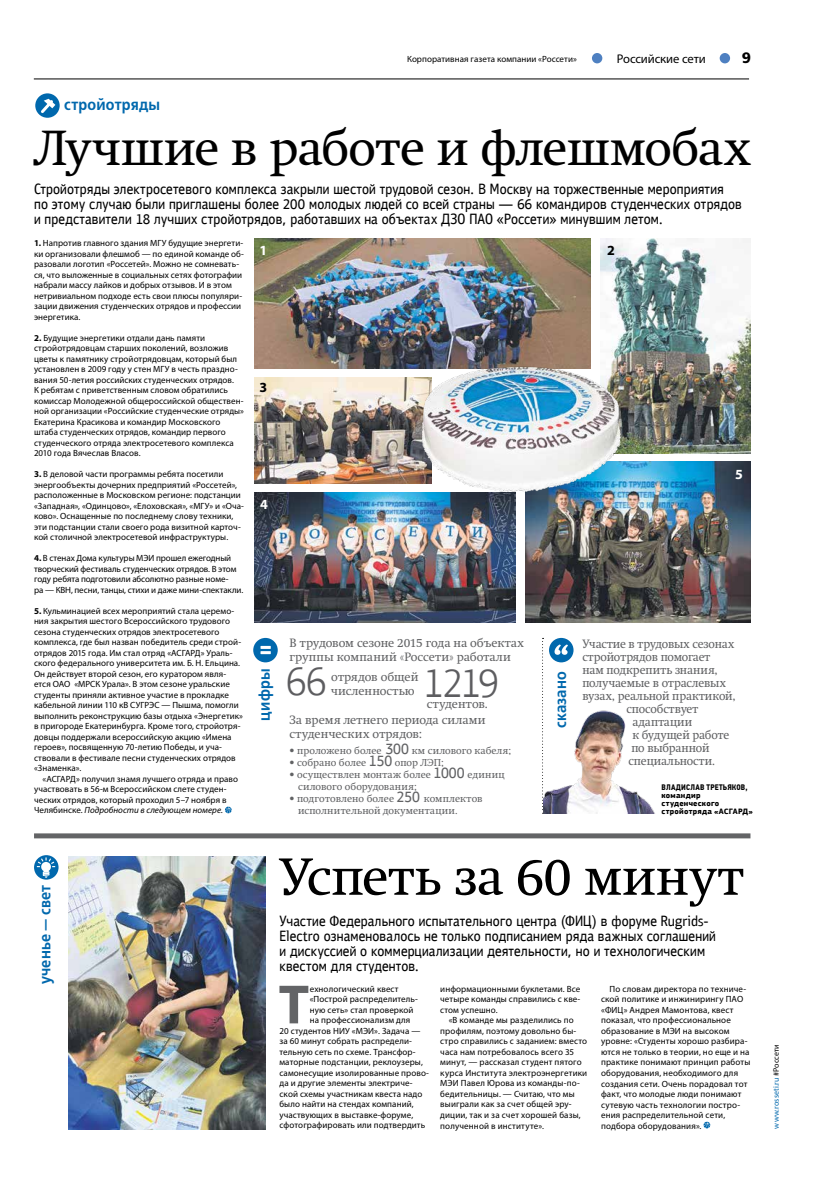
<style>
.page{position:relative;width:820px;height:1191px;background:#fff}
.page>*{position:absolute;margin:0;border:0;box-sizing:border-box;transform-origin:0 0}
.t1{font:700 55.7px "Myriad Pro";color:#636466}
.t2{font:51.8px "Swift C";color:#000}
.t3{font:49px "Swift C";letter-spacing:-.01em;color:#000}
.t4{font:16px "Free Set Demi C";letter-spacing:.015em;color:#0068ad;scale:.9 1}
.t5{font:15px "PF Bulletin Sans Pro";color:#000}
.t6{font:15px "Free Set Bold C";color:#000}
.t7{font:700 14px "Myriad Pro";color:#fff}
.t8{font:700 14px "Myriad Pro";color:#000}
.t9{font:12.6px "Myriad Pro";letter-spacing:-.01em;color:#000}
.t10{font:12px/14px "Swift C";color:#616264}
.t11{font:12px "Swift C";color:#616264;scale:.96 1}
.t12{font:12px "Swift C";letter-spacing:-.02em;color:#616264;scale:.96 1}
.t13{font:12px "Swift C";letter-spacing:-.025em;color:#616264;scale:.96 1}
.t14{font:10px/12px "Swift C";letter-spacing:.015em;color:#616264}
.t15{font:9px/10.5px "Myriad Pro";letter-spacing:.01em;color:#000}
.t16{font:9px/10.5px "Myriad Pro";letter-spacing:-.01em;color:#000}
.t17{font:700 8.1px/8.1px "PF Square Sans Pro";letter-spacing:.03em;color:#000}
.t18{font:700 8.1px "PF Din Text Cond Pro";letter-spacing:.025em;color:#000}
.t19{font:8px "Myriad Pro";letter-spacing:.01em;color:#0068ad}
.s1{font-weight:700}
.s2{font-style:italic}
.s3{color:#000}
</style>
<div class="page">
<hr style="left:34px;top:79px;width:714px;height:1px;background:#000">
<div style="left:719px;top:53px;width:10px;height:10px;background:#4e80c1;border-radius:50%"></div>
<div style="left:591px;top:53px;width:11px;height:10px;background:#4e80c1;border-radius:50%"></div>
<div style="left:34px;top:833px;width:716px;height:5px;background:#636466"></div>
<svg style="left:35px;top:93px;width:25px;height:25px"></svg>
<svg style="left:225px;top:806px;width:6px;height:7px"></svg>
<svg style="left:542px;top:638px;width:1px;height:175px"></svg>
<img style="left:254px;top:239px;width:336px;height:130px">
<img style="left:600px;top:239px;width:150px;height:214px">
<img style="left:254px;top:377px;width:119px;height:106px">
<img style="left:254px;top:492px;width:261px;height:130px">
<img style="left:525px;top:462px;width:225px;height:160px">
<img style="left:373px;top:332px;width:297px;height:199px">
<svg style="left:38px;top:97px;width:18px;height:19px"></svg>
<img style="left:543px;top:710px;width:112px;height:103px">
<div style="left:549px;top:638px;width:24px;height:24px;background:#0068ad;border-radius:50%"></div>
<svg style="left:554px;top:644px;width:14px;height:11px"></svg>
<div style="left:253px;top:638px;width:24px;height:24px;background:#0068ad;border-radius:50%"></div>
<svg style="left:260px;top:646px;width:11px;height:8px"></svg>
<img style="left:68px;top:856px;width:197px;height:273px">
<svg style="left:703px;top:1121px;width:7px;height:7px"></svg>
<svg style="left:34px;top:855px;width:25px;height:24px"></svg>
<svg style="left:37px;top:857px;width:18px;height:20px"></svg>
<h3 class="t4" style="left:64px;top:96px;width:108px">cтройотряды</h3>
<p class="t15" style="left:407px;top:54px;width:171px">Корпоративная газета компании «Россети»</p>
<h3 class="t9" style="left:616px;top:51px;width:90px">Российские сети</h3>
<h3 class="t6" style="left:741px;top:50px;width:11px">9</h3>
<h3 class="t3" style="left:34px;top:120px;width:717px">Лучшие в работе и флешмобах</h3>
<p class="t15" style="left:34px;top:238px;width:211px"><span class="s1">1.</span> Напротив главного здания МГУ будущие энергети&shy;ки организовали флешмоб — по единой команде об&shy;разовали логотип «Россетей». Можно не сомневать&shy;ся, что выложенные в социальных сетях фотографии набрали массу лайков и добрых отзывов. И в этом нетривиальном подходе есть свои плюсы популяри&shy;зации движения студенческих отрядов и профессии энергетика.</p>
<p class="t15" style="left:34px;top:332px;width:211px"><span class="s1">2.</span> Будущие энергетики отдали дань памяти стройотрядовцам старших поколений, возложив цветы к памятнику стройотрядовцам, который был установлен в 2009 году у стен МГУ в честь праздно&shy;вания 50-летия российских студенческих отрядов.<br>К ребятам с приветственным словом обратились комиссар Молодежной общероссийской обществен&shy;ной организации «Российские студенческие отряды» Екатерина Красикова и командир Московского штаба студенческих отрядов, командир первого студенческого отряда электросетевого комплекса 2010 года Вячеслав Власов.</p>
<p class="t15" style="left:34px;top:469px;width:211px"><span class="s1">3.</span> В деловой части программы ребята посетили энергообъекты дочерних предприятий «Россетей», расположенные в Московском регионе: подстанции «Западная», «Одинцово», «Елоховская», «МГУ» и «Оча&shy;ково». Оснащенные по последнему слову техники, эти подстанции стали своего рода визитной карточ&shy;кой столичной электросетевой инфраструктуры.</p>
<p class="t16" style="left:34px;top:553px;width:211px"><span class="s1">4.</span> В стенах Дома культуры МЭИ прошел ежегодный творческий фестиваль студенческих отрядов. В этом году ребята подготовили абсолютно разные номе-<br>ра — КВН, песни, танцы, стихи и даже мини-спектакли.</p>
<p class="t15" style="left:34px;top:605px;width:210px"><span class="s1">5.</span> Кульминацией всех мероприятий стала церемо&shy;ния закрытия шестого Всероссийского трудового сезона студенческих отрядов электросетевого комплекса, где был назван победитель среди строй&shy;отрядов 2015 года. Им стал отряд «АСГАРД» Ураль&shy;ского федерального университета им. Б. Н. Ельцина.<br>Он действует второй сезон, его куратором явля&shy;ется ОАО «МРСК Урала». В этом сезоне уральские студенты приняли активное участие в прокладке кабельной линии 110 кВ СУГРЭС — Пышма, помогли выполнить реконструкцию базы отдыха «Энергетик» в пригороде Екатеринбурга. Кроме того, стройотря&shy;довцы поддержали всероссийскую акцию «Имена героев», посвященную 70-летию Победы, и уча&shy;ствовали в фестивале песни студенческих отрядов «Знаменка».</p>
<p class="t15" style="left:34px;top:773px;width:205px;text-indent:9px">«АСГАРД» получил знамя лучшего отряда и право участвовать в 56-м Всероссийском слете студен&shy;ческих отрядов, который проходил 5–7 ноября в Челябинске. <span class="s2">Подробности в следующем номере.</span></p>
<p class="t18" style="left:661px;top:782px;width:87px">Владислав Третьяков,</p>
<h3 class="t7" style="left:259px;top:241px;width:9px">1</h3>
<h3 class="t8" style="left:607px;top:241px;width:9px">2</h3>
<h3 class="t8" style="left:259px;top:378px;width:9px">3</h3>
<h3 class="t7" style="left:734px;top:465px;width:9px">5</h3>
<h3 class="t7" style="left:260px;top:495px;width:9px">4</h3>
<h3 class="t10" style="left:289px;top:636px;width:236px">В трудовом сезоне 2015 года на объектах группы компаний «Россети» работали</h3>
<h3 class="t10" style="left:289px;top:696px;width:200px;line-height:15.5px;text-align:right">студентов.<br>За время летнего периода силами</h3>
<h3 class="t10" style="left:289px;top:727px;width:134px">студенческих отрядов:</h3>
<h3 class="t11" style="left:582px;top:636px;width:159px">Участие в трудовых сезонах</h3>
<h3 class="t12" style="left:582px;top:649px;width:135px">стройотрядов помогает</h3>
<h3 class="t11" style="left:582px;top:662px;width:142px">нам подкрепить знания,</h3>
<h3 class="t11" style="left:582px;top:675px;width:151px">получаемые в отраслевых</h3>
<h3 class="t11" style="left:582px;top:688px;width:161px">вузах, реальной практикой,</h3>
<h3 class="t11" style="left:626px;top:701px;width:76px">способствует</h3>
<h3 class="t11" style="left:632px;top:714px;width:64px">адаптации</h3>
<h3 class="t11" style="left:632px;top:727px;width:103px">к будущей работе</h3>
<h3 class="t13" style="left:631px;top:740px;width:83px">по выбранной</h3>
<h3 class="t11" style="left:628px;top:753px;width:92px">специальности.</h3>
<h3 class="t4" style="left:255px;top:720px;width:59px;rotate:-90deg">цифры</h3>
<h3 class="t10" style="left:331px;top:669px;width:89px">отрядов общей численностью</h3>
<h3 class="t4" style="left:551px;top:728px;width:65px;rotate:-90deg">сказано</h3>
<p class="t14" style="left:289px;top:745px;width:105px">• проложено более ✓</p>
<p class="t14" style="left:411px;top:745px;width:101px">км силового кабеля;</p>
<p class="t14" style="left:289px;top:757px;width:78px">• собрано более</p>
<p class="t14" style="left:394px;top:757px;width:51px">опор ЛЭП;</p>
<p class="t14" style="left:289px;top:769px;width:143px">• осуществлен монтаж более</p>
<p class="t14" style="left:467px;top:769px;width:39px">единиц</p>
<p class="t14" style="left:298px;top:781px;width:120px">силового оборудования;</p>
<p class="t14" style="left:289px;top:793px;width:106px">• подготовлено более</p>
<p class="t17" style="left:661px;top:791px;width:93px">командир студенческого стройотряда «АСГАРД»</p>
<p class="t14" style="left:298px;top:793px;width:186px;text-indent:126px">комплектов исполнительной документации.</p>
<h3 class="t4" style="left:36px;top:984px;width:111px;rotate:-90deg">ученье — свет</h3>
<h2 class="t2" style="left:279px;top:846px;width:465px">Успеть за 60 минут</h2>
<h3 class="t5" style="left:286px;top:927px;width:35px">● ▼□</h3>
<h1 class="t1" style="left:278px;top:968px;width:30px">Т</h1>
<p class="t15" style="left:309px;top:983px;width:90px">ехнологический квест</p>
<p class="t15" style="left:309px;top:994px;width:110px">«Построй распределитель-</p>
<p class="t15" style="left:309px;top:1004px;width:105px">ную сеть» стал проверкой</p>
<p class="t15" style="left:309px;top:1015px;width:102px">на профессионализм для</p>
<p class="t15" style="left:279px;top:1025px;width:142px">20 студентов НИУ «МЭИ». Задача —</p>
<p class="t15" style="left:279px;top:1036px;width:134px">за 60 минут собрать распредели-</p>
<p class="t15" style="left:279px;top:1046px;width:138px">тельную сеть по схеме. Трансфор-</p>
<p class="t15" style="left:279px;top:1057px;width:145px">маторные подстанции, реклоузеры,</p>
<p class="t15" style="left:279px;top:1067px;width:151px">самонесущие изолированные прово-</p>
<p class="t15" style="left:279px;top:1078px;width:134px">да и другие элементы электриче-</p>
<p class="t15" style="left:279px;top:1088px;width:144px">ской схемы участникам квеста надо</p>
<p class="t15" style="left:279px;top:1099px;width:136px">было найти на стендах компаний,</p>
<p class="t15" style="left:279px;top:1109px;width:135px">участвующих в выставке-форуме,</p>
<p class="t15" style="left:279px;top:1120px;width:147px">сфотографировать или подтвердить</p>
<p class="t15" style="left:440px;top:983px;width:142px;text-align:justify">информационными буклетами. Все четыре команды справились с кве&shy;стом успешно.</p>
<p class="t15" style="left:440px;top:1015px;width:148px;text-indent:9px">«В команде мы разделились по профилям, поэтому довольно бы&shy;стро справились с заданием: вместо часа нам потребовалось всего 35 минут, — рассказал студент пятого курса Института электроэнергетики<br>МЭИ Павел Юрова из команды-по&shy;бедительницы. — Считаю, что мы выиграли как за счет общей эру&shy;диции, так и за счет хорошей базы, полученной в институте».</p>
<p class="t15" style="left:600px;top:983px;width:151px;text-indent:9px">По словам директора по техниче&shy;ской политике и инжинирингу ПАО «ФИЦ» Андрея Мамонтова, квест показал, что профессиональное образование в МЭИ на высоком уровне: «Студенты хорошо разбира&shy;ются не только в теории, но еще и на практике понимают принцип работы оборудования, необходимого для создания сети. Очень порадовал тот факт, что молодые люди понимают сутевую часть технологии постро&shy;ения распределительной сети, подбора оборудования».</p>
<p class="t19" style="left:770px;top:1128px;width:86px;rotate:-90deg">www.rosseti.ru <span class="s3">#Россети</span></p>
</div>
